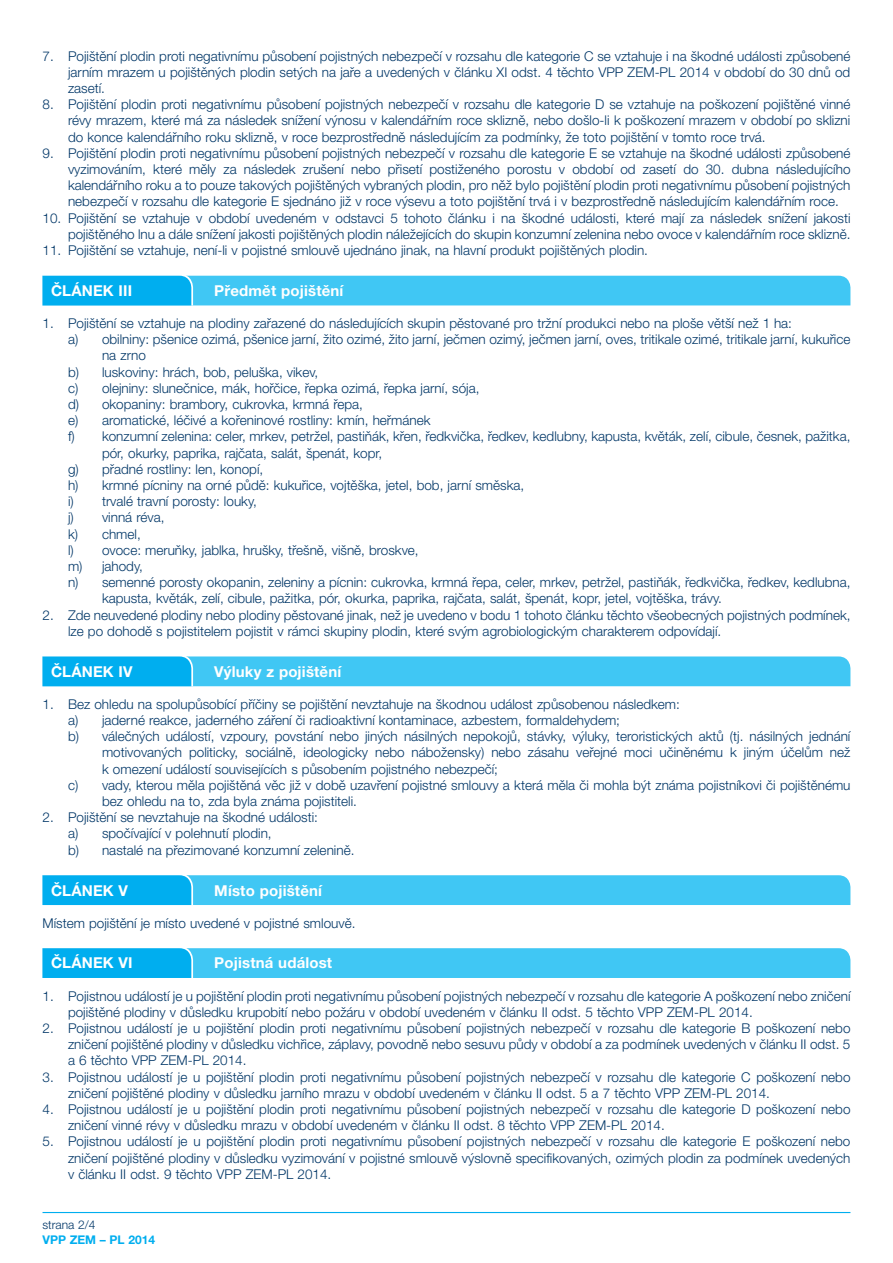
<style>
.page{position:relative;width:893px;height:1263px;background:#fff}
.page>*{position:absolute;margin:0;border:0;box-sizing:border-box;transform-origin:0 0}
.t1{font:700 15px "Helvetica Neue LT Pro";letter-spacing:.01em;color:#fff}
.t2{font:300 13.5px/16.2px "Helvetica Neue LT Pro";color:#003667;text-align:justify}
.t3{font:700 12px "Helvetica Neue LT Pro";color:#00aeef}
.t4{font:300 12px "Helvetica Neue LT Pro";color:#003667}
</style>
<div class="page">
<hr style="left:43px;top:1212px;width:807px;height:1px;background:#00aeef">
<svg style="left:43px;top:275px;width:807px;height:30px;background:#39c3f3"></svg>
<svg style="left:43px;top:656px;width:807px;height:30px;background:#37c3f3"></svg>
<svg style="left:43px;top:875px;width:807px;height:30px;background:#36c2f3"></svg>
<svg style="left:43px;top:948px;width:807px;height:30px;background:#36c2f3"></svg>
<p class="t2" style="left:68px;top:47px;width:784px;text-indent:-26px">7. Pojištění plodin proti negativnímu působení pojistných nebezpečí v rozsahu dle kategorie C se vztahuje i na škodné události způsobené jarním mrazem u pojištěných plodin setých na jaře a uvedených v článku XI odst. 4 těchto VPP ZEM-PL 2014 v období do 30 dnů od zasetí.</p>
<p class="t2" style="left:68px;top:96px;width:784px;text-indent:-26px">8. Pojištění plodin proti negativnímu působení pojistných nebezpečí v rozsahu dle kategorie D se vztahuje na poškození pojištěné vinné révy mrazem, které má za následek snížení výnosu v kalendářním roce sklizně, nebo došlo-li k poškození mrazem v období po sklizni do konce kalendářního roku sklizně, v roce bezprostředně následujícím za podmínky, že toto pojištění v tomto roce trvá.</p>
<p class="t2" style="left:68px;top:145px;width:784px;text-indent:-26px">9. Pojištění plodin proti negativnímu působení pojistných nebezpečí v rozsahu dle kategorie E se vztahuje na škodné události způsobené vyzimováním, které měly za následek zrušení nebo přisetí postiženého porostu v období od zasetí do 30. dubna následujícího kalendářního roku a to pouze takových pojištěných vybraných plodin, pro něž bylo pojištění plodin proti negativnímu působení pojistných nebezpečí v rozsahu dle kategorie E sjednáno již v roce výsevu a toto pojištění trvá i v bezprostředně následujícím kalendářním roce.</p>
<p class="t2" style="left:43px;top:209px;width:809px;text-align:right">10. Pojištění se vztahuje v období uvedeném v odstavci 5 tohoto článku i na škodné události, které mají za následek snížení jakosti pojištěného lnu a dále snížení jakosti pojištěných plodin náležejících do skupin konzumní zelenina nebo ovoce v kalendářním roce sklizně.</p>
<p class="t2" style="left:43px;top:242px;width:604px">11. Pojištění se vztahuje, není-li v pojistné smlouvě ujednáno jinak, na hlavní produkt pojištěných plodin.</p>
<p class="t1" style="left:51px;top:281px;width:83px">ČLÁNEK III</p>
<p class="t1" style="left:214px;top:281px;width:131px">Předmět pojištění</p>
<p class="t2" style="left:43px;top:315px;width:751px">1. Pojištění se vztahuje na plodiny zařazené do následujících skupin pěstované pro tržní produkci nebo na ploše větší než 1 ha:</p>
<p class="t2" style="left:68px;top:331px;width:784px">a) obilniny: pšenice ozimá, pšenice jarní, žito ozimé, žito jarní, ječmen ozimý, ječmen jarní, oves, tritikale ozimé, tritikale jarní, kukuřice</p>
<p class="t2" style="left:102px;top:347px;width:45px">na zrno</p>
<p class="t2" style="left:68px;top:363px;width:252px">b) luskoviny: hrách, bob, peluška, vikev,</p>
<p class="t2" style="left:68px;top:380px;width:413px">c) olejniny: slunečnice, mák, hořčice, řepka ozimá, řepka jarní, sója,</p>
<p class="t2" style="left:68px;top:396px;width:296px">d) okopaniny: brambory, cukrovka, krmná řepa,</p>
<p class="t2" style="left:68px;top:412px;width:364px">e) aromatické, léčivé a kořeninové rostliny: kmín, heřmánek</p>
<p class="t2" style="left:68px;top:428px;width:784px">f) konzumní zelenina: celer, mrkev, petržel, pastiňák, křen, ředkvička, ředkev, kedlubny, kapusta, květák, zelí, cibule, česnek, pažitka,</p>
<p class="t2" style="left:102px;top:444px;width:282px">pór, okurky, paprika, rajčata, salát, špenát, kopr,</p>
<p class="t2" style="left:68px;top:461px;width:197px">g) přadné rostliny: len, konopí,</p>
<p class="t2" style="left:68px;top:477px;width:458px">h) krmné pícniny na orné půdě: kukuřice, vojtěška, jetel, bob, jarní směska,</p>
<p class="t2" style="left:68px;top:493px;width:190px">i) trvalé travní porosty: louky,</p>
<p class="t2" style="left:68px;top:509px;width:98px">j) vinná réva,</p>
<p class="t2" style="left:68px;top:525px;width:74px">k) chmel,</p>
<p class="t2" style="left:68px;top:542px;width:352px">l) ovoce: meruňky, jablka, hrušky, třešně, višně, broskve,</p>
<p class="t2" style="left:68px;top:558px;width:76px">m) jahody,</p>
<p class="t2" style="left:68px;top:574px;width:784px">n) semenné porosty okopanin, zeleniny a pícnin: cukrovka, krmná řepa, celer, mrkev, petržel, pastiňák, ředkvička, ředkev, kedlubna,</p>
<p class="t2" style="left:102px;top:590px;width:619px">kapusta, květák, zelí, cibule, pažitka, pór, okurka, paprika, rajčata, salát, špenát, kopr, jetel, vojtěška, trávy.</p>
<p class="t2" style="left:68px;top:606px;width:784px;text-indent:-26px">2. Zde neuvedené plodiny nebo plodiny pěstované jinak, než je uvedeno v bodu 1 tohoto článku těchto všeobecných pojistných podmínek, lze po dohodě s pojistitelem pojistit v rámci skupiny plodin, které svým agrobiologickým charakterem odpovídají.</p>
<p class="t1" style="left:51px;top:662px;width:83px">ČLÁNEK IV</p>
<p class="t1" style="left:214px;top:662px;width:128px">Výluky z pojištění</p>
<p class="t2" style="left:43px;top:696px;width:639px">1. Bez ohledu na spolupůsobící příčiny se pojištění nevztahuje na škodnou událost způsobenou následkem:</p>
<p class="t2" style="left:68px;top:712px;width:553px">a) jaderné reakce, jaderného záření či radioaktivní kontaminace, azbestem, formaldehydem;</p>
<p class="t2" style="left:68px;top:728px;width:784px">b) válečných událostí, vzpoury, povstání nebo jiných násilných nepokojů, stávky, výluky, teroristických aktů (tj. násilných jednání</p>
<p class="t2" style="left:102px;top:744px;width:750px">motivovaných politicky, sociálně, ideologicky nebo nábožensky) nebo zásahu veřejné moci učiněnému k jiným účelům než</p>
<p class="t2" style="left:102px;top:760px;width:397px">k omezení událostí souvisejících s působením pojistného nebezpečí;</p>
<p class="t2" style="left:68px;top:777px;width:784px">c) vady, kterou měla pojištěná věc již v době uzavření pojistné smlouvy a která měla či mohla být známa pojistníkovi či pojištěnému</p>
<p class="t2" style="left:102px;top:793px;width:254px">bez ohledu na to, zda byla známa pojistiteli.</p>
<p class="t2" style="left:68px;top:809px;width:285px;text-align:left;text-indent:-26px">2. Pojištění se nevztahuje na škodné události:<br>a) spočívající v polehnutí plodin,<br>b) nastalé na přezimované konzumní zelenině.</p>
<p class="t1" style="left:51px;top:881px;width:79px">ČLÁNEK V</p>
<p class="t1" style="left:214px;top:881px;width:109px">Místo pojištění</p>
<p class="t2" style="left:43px;top:914px;width:312px">Místem pojištění je místo uvedené v pojistné smlouvě.</p>
<p class="t1" style="left:51px;top:954px;width:83px">ČLÁNEK VI</p>
<p class="t1" style="left:214px;top:954px;width:119px">Pojistná událost</p>
<p class="t2" style="left:68px;top:987px;width:784px;text-indent:-26px">1. Pojistnou událostí je u pojištění plodin proti negativnímu působení pojistných nebezpečí v rozsahu dle kategorie A poškození nebo zničení pojištěné plodiny v důsledku krupobití nebo požáru v období uvedeném v článku II odst. 5 těchto VPP ZEM-PL 2014.</p>
<p class="t2" style="left:68px;top:1020px;width:784px;text-indent:-26px">2. Pojistnou událostí je u pojištění plodin proti negativnímu působení pojistných nebezpečí v rozsahu dle kategorie B poškození nebo zničení pojištěné plodiny v důsledku vichřice, záplavy, povodně nebo sesuvu půdy v období a za podmínek uvedených v článku II odst. 5 a 6 těchto VPP ZEM-PL 2014.</p>
<p class="t2" style="left:68px;top:1068px;width:784px;text-indent:-26px">3. Pojistnou událostí je u pojištění plodin proti negativnímu působení pojistných nebezpečí v rozsahu dle kategorie C poškození nebo zničení pojištěné plodiny v důsledku jarního mrazu v období uvedeném v článku II odst. 5 a 7 těchto VPP ZEM-PL 2014.</p>
<p class="t2" style="left:68px;top:1101px;width:784px;text-indent:-26px">4. Pojistnou událostí je u pojištění plodin proti negativnímu působení pojistných nebezpečí v rozsahu dle kategorie D poškození nebo zničení vinné révy v důsledku mrazu v období uvedeném v článku II odst. 8 těchto VPP ZEM-PL 2014.</p>
<p class="t2" style="left:68px;top:1133px;width:784px;text-indent:-26px">5. Pojistnou událostí je u pojištění plodin proti negativnímu působení pojistných nebezpečí v rozsahu dle kategorie E poškození nebo zničení pojištěné plodiny v důsledku vyzimování v pojistné smlouvě výslovně specifikovaných, ozimých plodin za podmínek uvedených v článku II odst. 9 těchto VPP ZEM-PL 2014.</p>
<p class="t4" style="left:43px;top:1218px;width:55px">strana 2/4</p>
<p class="t3" style="left:43px;top:1232px;width:114px">VPP ZEM – PL 2014</p>
</div>
